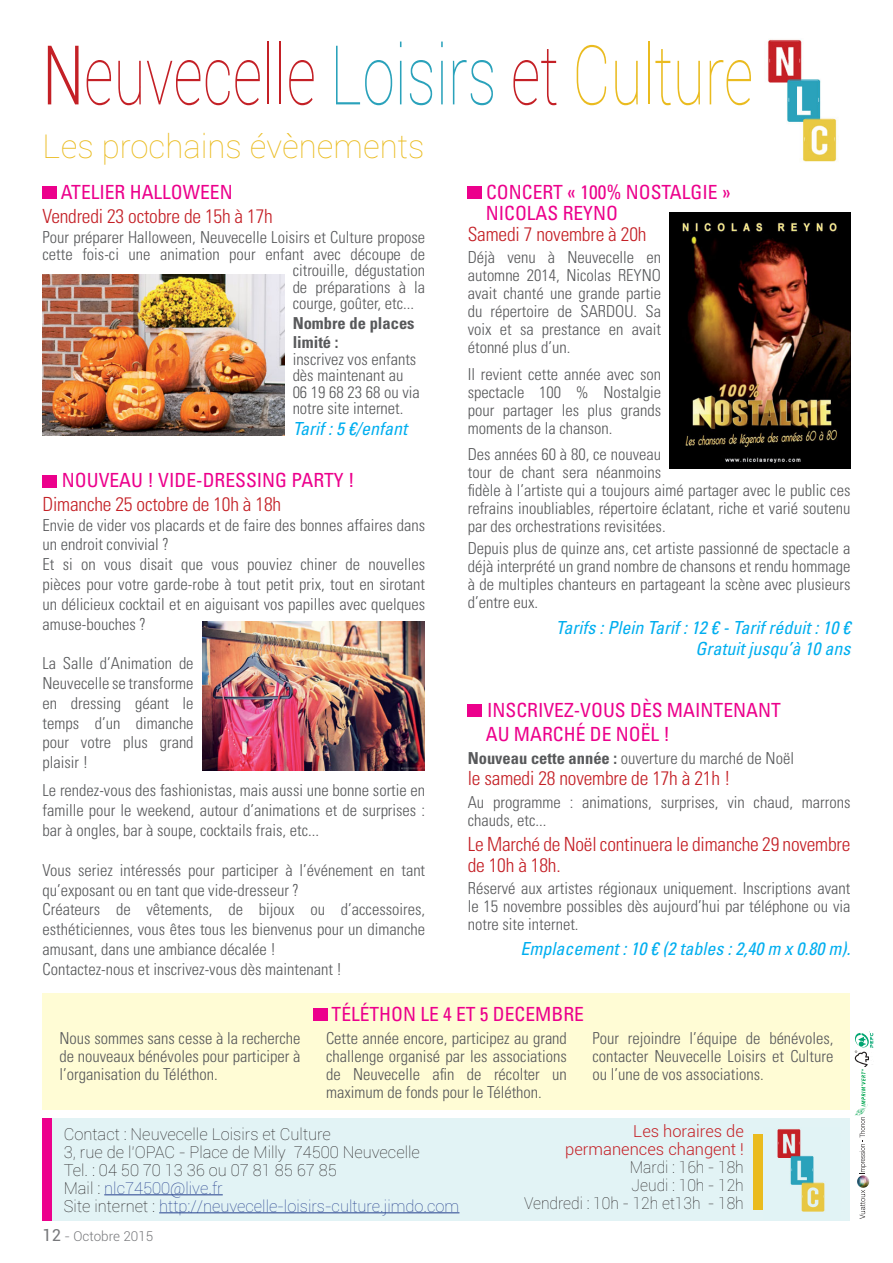
<style>
.page{position:relative;width:893px;height:1263px;background:#fff}
.page>*{position:absolute;margin:0;border:0;box-sizing:border-box;transform-origin:0 0}
.t1{font:100 82.5px "Roboto";color:#c42026;scale:.71 1}
.t2{font:100 33px "Roboto";color:#eabb1f}
.t3{font:300 condensed 19.5px/21px "Univers LT Std";letter-spacing:-.01em;color:#c42026}
.t4{font:condensed 19.5px/21px "Univers LT Std";color:#ec008c}
.t5{font:italic condensed 18px/21px "Univers LT Std";color:#00aeef;text-align:right}
.t6{font:300 condensed 16.5px/18px "Univers LT Std";color:#58595b;text-align:justify}
.t7{font:100 16.5px/18px "Roboto";color:#231f20}
.t8{font:100 16.5px/18px "Roboto";color:#231f20;text-align:right;scale:.95 1}
.t9{font:300 16.5px/18px "Roboto";color:#c42026;text-align:right}
.t10{font:700 condensed 16.5px/19.5px "Univers LT Std";color:#58595b}
.t11{font:300 13.5px "Roboto";color:#77787b}
.s1{font-weight:300}
.s2{color:#2aa2bb}
.s3{color:#eabb1f}
.s4{font-weight:700}
.s5{color:#25408e}
.s6{font-weight:400;font-size:16.5px}
</style>
<div class="page">
<div style="left:43px;top:994px;width:807px;height:116px;background:#fffcd5"></div>
<div style="left:313px;top:1008px;width:15px;height:12px;background:#ec008c"></div>
<div style="left:43px;top:1118px;width:807px;height:102px;background:#e2f3f5"></div>
<div style="left:43px;top:187px;width:14px;height:12px;background:#ec008c"></div>
<div style="left:43px;top:475px;width:14px;height:12px;background:#ec008c"></div>
<div style="left:468px;top:186px;width:14px;height:13px;background:#ec008c"></div>
<div style="left:468px;top:704px;width:14px;height:13px;background:#ec008c"></div>
<img style="left:43px;top:275px;width:241px;height:161px">
<img style="left:202px;top:622px;width:223px;height:148px">
<img style="left:670px;top:213px;width:180px;height:255px">
<div style="left:753px;top:1134px;width:10px;height:76px;background:#eabb1f"></div>
<img style="left:777px;top:1129px;width:48px;height:83px">
<img style="left:767px;top:39px;width:70px;height:123px">
<div style="left:43px;top:1118px;width:9px;height:102px;background:#ec008c"></div>
<hr style="left:104px;top:1194px;width:119px;height:1px;background:#25408e">
<hr style="left:159px;top:1212px;width:300px;height:1px;background:#25408e">
<svg style="left:857px;top:1182px;width:11px;height:37px"></svg>
<svg style="left:855px;top:1031px;width:19px;height:143px"></svg>
<h1 class="t1" style="left:43px;top:28px;width:1003px"><span class="s1">N</span>euvecelle <span class="s2">Loisirs</span> et <span class="s3">Culture</span></h1>
<h2 class="t2" style="left:43px;top:127px;width:384px">Les prochains évènements</h2>
<p class="t4" style="left:61px;top:183px;width:173px">ATELIER HALLOWEEN</p>
<p class="t3" style="left:43px;top:206px;width:232px">Vendredi 23 octobre de 15h à 17h</p>
<p class="t6" style="left:43px;top:229px;width:384px">Pour préparer Halloween, Neuvecelle Loisirs et Culture propose</p>
<p class="t6" style="left:43px;top:246px;width:384px">cette fois-ci une animation pour enfant avec découpe de</p>
<p class="t6" style="left:293px;top:262px;width:134px">citrouille, dégustation</p>
<p class="t6" style="left:293px;top:279px;width:134px">de préparations à la</p>
<p class="t6" style="left:293px;top:295px;width:123px">courge, goûter, etc...</p>
<p class="t10" style="left:293px;top:314px;width:123px">Nombre de places limité :</p>
<p class="t6" style="left:293px;top:352px;width:129px;line-height:16.5px;text-align:left">inscrivez vos enfants dès maintenant au<br>06 19 68 23 68 ou via notre site internet.</p>
<p class="t5" style="left:293px;top:419px;width:116px">Tarif : 5 €/enfant</p>
<p class="t4" style="left:62px;top:471px;width:294px">NOUVEAU ! VIDE-DRESSING PARTY !</p>
<p class="t3" style="left:43px;top:494px;width:240px">Dimanche 25 octobre de 10h à 18h</p>
<p class="t6" style="left:43px;top:516px;width:384px;line-height:19.8px;text-align:left">Envie de vider vos placards et de faire des bonnes affaires dans un endroit convivial ?<br>Et si on vous disait que vous pouviez chiner de nouvelles pièces pour votre garde-robe à tout petit prix, tout en sirotant un délicieux cocktail et en aiguisant vos papilles avec quelques amuse-bouches ?</p>
<p class="t6" style="left:43px;top:654px;width:153px;line-height:19.8px">La Salle d’Animation de Neuvecelle se transforme en dressing géant le temps d’un dimanche pour votre plus grand plaisir !</p>
<p class="t6" style="left:43px;top:782px;width:384px;line-height:19.8px">Le rendez-vous des fashionistas, mais aussi une bonne sortie en famille pour le weekend, autour d’animations et de surprises : bar à ongles, bar à soupe, cocktails frais, etc...</p>
<p class="t6" style="left:43px;top:861px;width:384px;line-height:19.8px;text-align:left">Vous seriez intéressés pour participer à l’événement en tant qu’exposant ou en tant que vide-dresseur ?<br>Créateurs de vêtements, de bijoux ou d’accessoires, esthéticiennes, vous êtes tous les bienvenus pour un dimanche amusant, dans une ambiance décalée !<br>Contactez-nous et inscrivez-vous dès maintenant !</p>
<p class="t4" style="left:486px;top:182px;width:246px">CONCERT « 100% NOSTALGIE »<br>NICOLAS REYNO</p>
<p class="t3" style="left:468px;top:224px;width:180px">Samedi 7 novembre à 20h</p>
<p class="t6" style="left:468px;top:249px;width:195px">Déjà venu à Neuvecelle en automne 2014, Nicolas REYNO avait chanté une grande partie du répertoire de SARDOU. Sa voix et sa prestance en avait étonné plus d’un.</p>
<p class="t6" style="left:468px;top:366px;width:195px">Il revient cette année avec son spectacle 100 % Nostalgie pour partager les plus grands moments de la chanson.</p>
<p class="t6" style="left:468px;top:446px;width:384px;text-align:left">Des années 60 à 80, ce nouveau<br>tour de chant sera néanmoins<br>fidèle à l’artiste qui a toujours aimé partager avec le public ces refrains inoubliables, répertoire éclatant, riche et varié soutenu par des orchestrations revisitées.</p>
<p class="t6" style="left:468px;top:540px;width:384px">Depuis plus de quinze ans, cet artiste passionné de spectacle a déjà interprété un grand nombre de chansons et rendu hommage à de multiples chanteurs en partageant la scène avec plusieurs d’entre eux.</p>
<p class="t5" style="left:556px;top:618px;width:296px">Tarifs : Plein Tarif : 12 € - Tarif réduit : 10 €<br>Gratuit jusqu’à 10 ans</p>
<p class="t4" style="left:486px;top:699px;width:296px;line-height:23.4px">INSCRIVEZ-VOUS DÈS MAINTENANT<br>AU MARCHÉ DE NOËL !</p>
<p class="t6" style="left:468px;top:750px;width:328px"><span class="s4">Nouveau cette année :</span> ouverture du marché de Noël</p>
<p class="t3" style="left:468px;top:769px;width:264px">le samedi 28 novembre de 17h à 21h !</p>
<p class="t6" style="left:468px;top:794px;width:384px">Au programme : animations, surprises, vin chaud, marrons chauds, etc...</p>
<p class="t3" style="left:468px;top:834px;width:384px">Le Marché de Noël continuera le dimanche 29 novembre de 10h à 18h.</p>
<p class="t6" style="left:468px;top:880px;width:384px">Réservé aux artistes régionaux uniquement. Inscriptions avant le 15 novembre possibles dès aujourd’hui par téléphone ou via notre site internet.</p>
<p class="t5" style="left:521px;top:939px;width:331px">Emplacement : 10 € (2 tables : 2,40 m x 0.80 m).</p>
<p class="t4" style="left:332px;top:1004px;width:254px">TÉLÉTHON LE 4 ET 5 DECEMBRE</p>
<p class="t6" style="left:60px;top:1030px;width:242px">Nous sommes sans cesse à la recherche de nouveaux bénévoles pour participer à l’organisation du Téléthon.</p>
<p class="t6" style="left:326px;top:1030px;width:242px">Cette année encore, participez au grand challenge organisé par les associations de Neuvecelle afin de récolter un maximum de fonds pour le Téléthon.</p>
<p class="t6" style="left:592px;top:1030px;width:242px">Pour rejoindre l’équipe de bénévoles, contacter Neuvecelle Loisirs et Culture ou l’une de vos associations.</p>
<p class="t9" style="left:565px;top:1122px;width:180px">Les horaires de permanences changent !</p>
<p class="t8" style="left:524px;top:1158px;width:233px">Mardi : 16h - 18h<br>Jeudi : 10h - 12h<br>Vendredi : 10h - 12h et13h - 18h</p>
<p class="t7" style="left:64px;top:1125px;width:397px">Contact : Neuvecelle Loisirs et Culture<br>3, rue de l’OPAC - Place de Milly 74500 Neuvecelle<br>Tel. : 04 50 70 13 36 ou 07 81 85 67 85<br>Mail : <span class="s5">nlc74500@live.fr<br></span>Site internet : <span class="s5">http://neuvecelle-loisirs-culture.jimdo.com</span></p>
<p class="t11" style="left:43px;top:1229px;width:112px"><span class="s6">12</span> - Octobre 2015</p>
</div>
